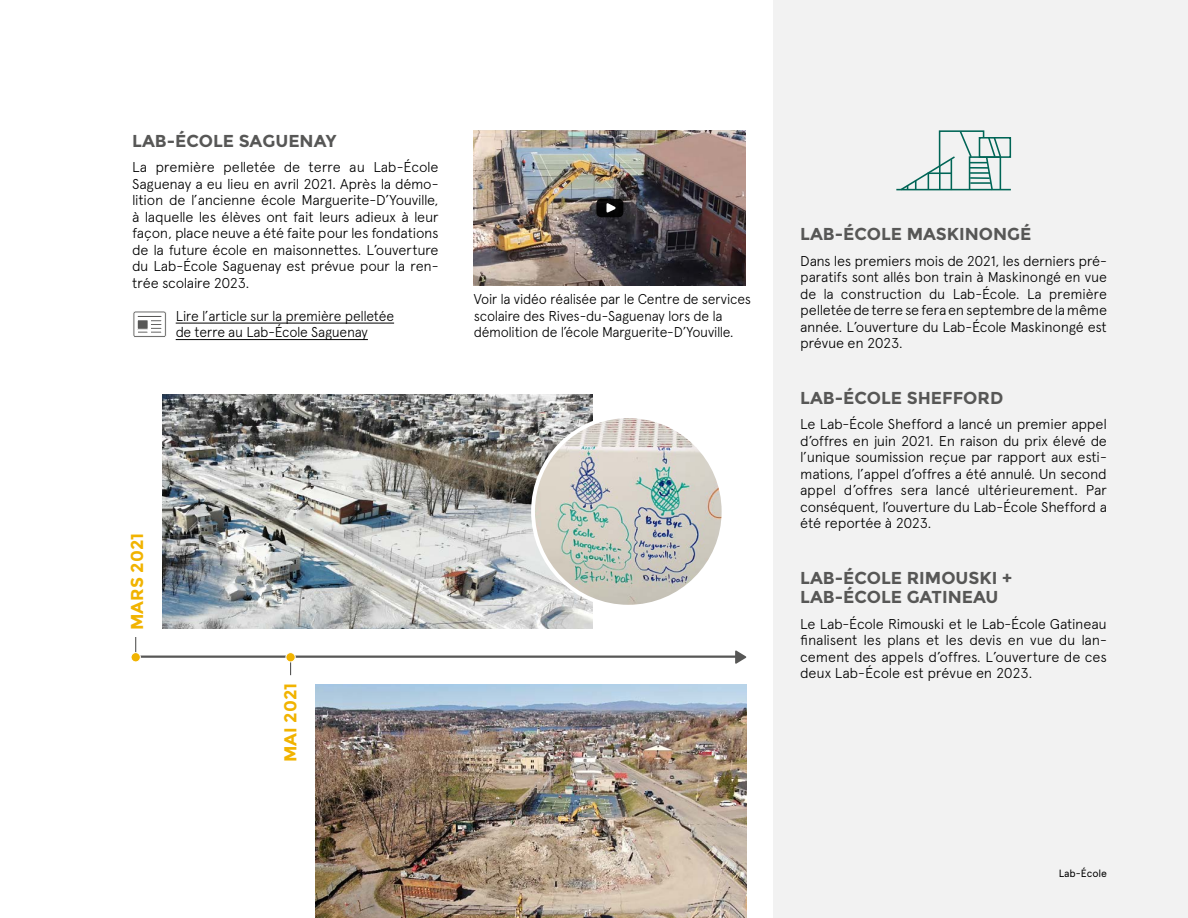
<style>
.page{position:relative;width:1188px;height:918px;background:#fff}
.page>*{position:absolute;margin:0;border:0;box-sizing:border-box;transform-origin:0 0}
.t1{font:700 17.25px/19.5px "Montserrat";color:#575756}
.t2{font:700 17.25px "Montserrat";color:#f1b300}
.t3{font:300 14.25px/16.5px "Apercu";letter-spacing:-.02em;color:#000;text-align:justify}
.t4{font:10.5px "Apercu";letter-spacing:-.01em;color:#000}
</style>
<div class="page">
<div style="left:773px;top:0;width:415px;height:918px;background:#f2f2f2"></div>
<hr style="left:176px;top:323px;width:218px;height:1px;background:#000">
<hr style="left:176px;top:339px;width:192px;height:1px;background:#000">
<hr style="left:136px;top:656px;width:605px;height:2px;background:#575756">
<svg style="left:735px;top:650px;width:11px;height:14px"></svg>
<img style="left:163px;top:395px;width:430px;height:233px">
<svg style="left:135px;top:637px;width:1px;height:15px"></svg>
<div style="left:131px;top:653px;width:9px;height:9px;background:#f1b300;border-radius:50%"></div>
<div style="left:131px;top:652px;width:10px;height:10px;border:1px solid #fff;border-radius:50%"></div>
<svg style="left:290px;top:662px;width:1px;height:13px"></svg>
<div style="left:286px;top:653px;width:9px;height:9px;background:#f1b300;border-radius:50%"></div>
<div style="left:286px;top:652px;width:10px;height:10px;border:1px solid #fff;border-radius:50%"></div>
<svg style="left:133px;top:311px;width:34px;height:26px"></svg>
<img style="left:474px;top:130px;width:272px;height:155px">
<div style="left:596px;top:199px;width:27px;height:18px;background:#000;border-radius:5px"></div>
<svg style="left:606px;top:203px;width:10px;height:10px"></svg>
<img style="left:533px;top:416px;width:191px;height:191px;border-radius:95px">
<div style="left:531px;top:414px;width:194px;height:195px;border:4px solid #fff;border-radius:50%"></div>
<div style="left:979px;top:137px;width:32px;height:21px;border:2px solid #006556"></div>
<hr style="left:896px;top:189px;width:115px;height:1px;background:#006556">
<svg style="left:899px;top:130px;width:103px;height:61px"></svg>
<hr style="left:939px;top:166px;width:2px;height:24px;background:#006556">
<img style="left:316px;top:684px;width:430px;height:234px">
<p class="t1" style="left:132px;top:131px;width:206px">LAB-ÉCOLE SAGUENAY</p>
<p class="t3" style="left:132px;top:159px;width:308px">La première pelletée de terre au Lab-École Saguenay a eu lieu en avril 2021. Après la démo&shy;lition de l’ancienne école Marguerite-D’Youville, à laquelle les élèves ont fait leurs adieux à leur façon, place neuve a été faite pour les fondations de la future école en maisonnettes. L’ouverture du Lab-École Saguenay est prévue pour la ren&shy;trée scolaire 2023.</p>
<p class="t3" style="left:176px;top:307px;width:220px">Lire l’article sur la première pelletée de terre au Lab-École Saguenay</p>
<p class="t3" style="left:474px;top:291px;width:279px;text-align:left">Voir la vidéo réalisée par le Centre de services scolaire des Rives-du-Saguenay lors de la démolition de l’école Marguerite-D’Youville.</p>
<p class="t2" style="left:127px;top:630px;width:99px;rotate:-90deg">MARS 2021</p>
<p class="t2" style="left:280px;top:762px;width:81px;rotate:-90deg">MAI 2021</p>
<p class="t1" style="left:800px;top:224px;width:233px">LAB-ÉCOLE MASKINONGÉ</p>
<p class="t3" style="left:800px;top:252px;width:308px">Dans les premiers mois de 2021, les derniers pré&shy;paratifs sont allés bon train à Maskinongé en vue de la construction du Lab-École. La première pelletée de terre se fera en septembre de la même année. L’ouverture du Lab-École Maskinongé est prévue en 2023.</p>
<p class="t1" style="left:800px;top:388px;width:205px">LAB-ÉCOLE SHEFFORD</p>
<p class="t3" style="left:800px;top:416px;width:308px">Le Lab-École Shefford a lancé un premier appel d’offres en juin 2021. En raison du prix élevé de l’unique soumission reçue par rapport aux esti&shy;mations, l’appel d’offres a été annulé. Un second appel d’offres sera lancé ultérieurement. Par conséquent, l’ouverture du Lab-École Shefford a été reportée à 2023.</p>
<p class="t1" style="left:800px;top:568px;width:213px">LAB-ÉCOLE RIMOUSKI +<br>LAB-ÉCOLE GATINEAU</p>
<p class="t3" style="left:800px;top:615px;width:308px">Le Lab-École Rimouski et le Lab-École Gatineau finalisent les plans et les devis en vue du lan&shy;cement des appels d’offres. L’ouverture de ces deux Lab-École est prévue en 2023.</p>
<p class="t4" style="left:1059px;top:867px;width:50px">Lab-École</p>
</div>
